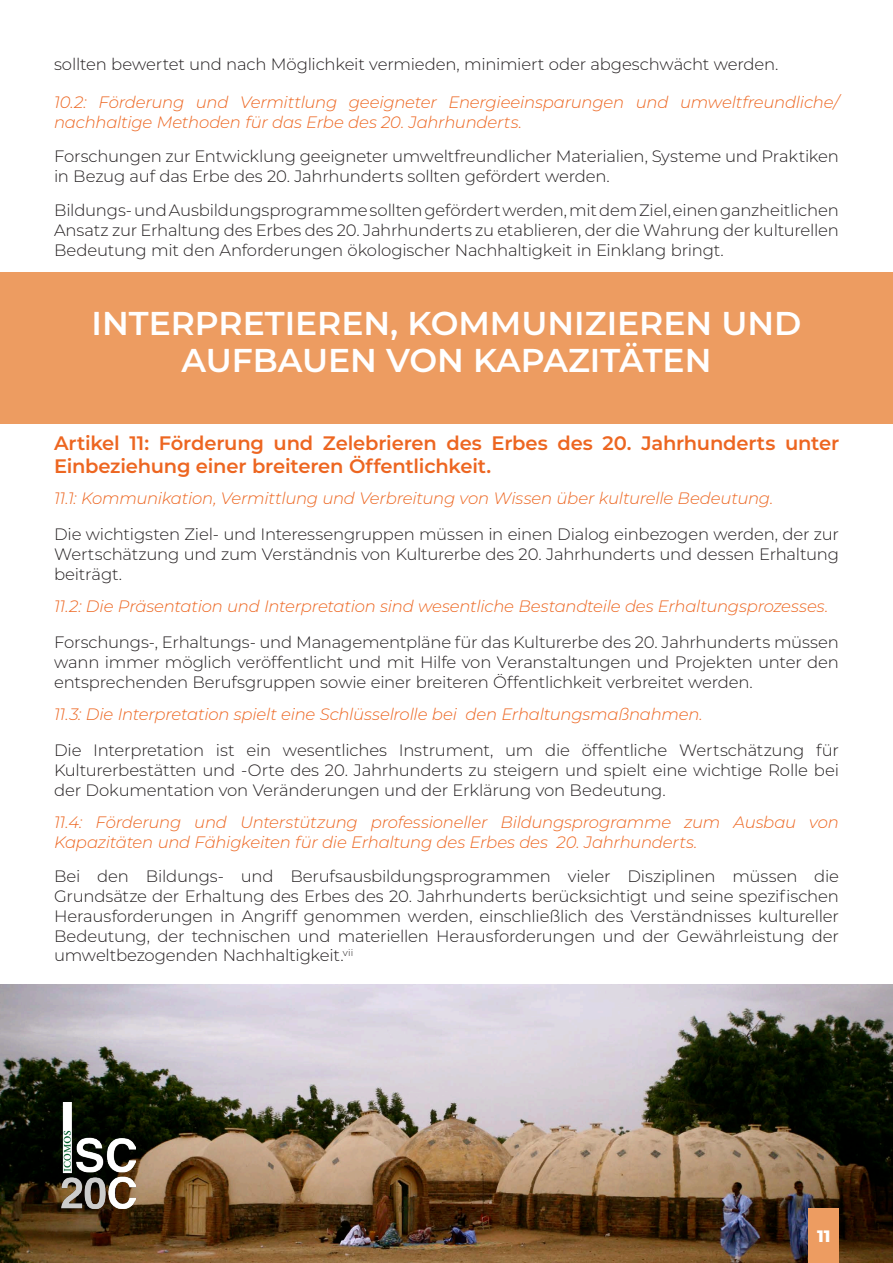
<style>
.page{position:relative;width:893px;height:1263px;background:#fff}
.page>*{position:absolute;margin:0;border:0;box-sizing:border-box;transform-origin:0 0}
.Headings{font:600 33px/37.5px "Montserrat";color:#fff;text-align:center}
.Sub_heading{font:600 19.5px/23.4px "Montserrat";letter-spacing:-.01em;color:#ed6621}
.Paragraph{font:300 16.5px/19.8px "Montserrat";letter-spacing:-.01em;color:#231f20;text-align:justify}
.Bullet_points{font:italic 300 16.5px/19.8px "Montserrat";letter-spacing:-.015em;color:#ed6621}
.Page_number{font:800 16.5px "Montserrat";color:#fff}
</style>
<div class="page">
<img style="left:0;top:984px;width:893px;height:279px">
<div style="left:0;top:272px;width:893px;height:152px;background:#ed9c61"></div>
<div style="left:809px;top:1209px;width:30px;height:54px;background:#ed9c61"></div>
<img style="left:62px;top:1103px;width:74px;height:106px">
<p class="Paragraph" style="left:54px;top:54px;width:726px">sollten bewertet und nach Möglichkeit vermieden, minimiert oder abgeschwächt werden.</p>
<p class="Bullet_points" style="left:54px;top:92px;width:786px">10.2: Förderung und Vermittlung geeigneter Energieeinsparungen und umweltfreundliche/ nachhaltige Methoden für das Erbe des 20. Jahrhunderts.</p>
<p class="Paragraph" style="left:54px;top:146px;width:786px">Forschungen zur Entwicklung geeigneter umweltfreundlicher Materialien, Systeme und Praktiken in Bezug auf das Erbe des 20. Jahrhunderts sollten gefördert werden.</p>
<p class="Paragraph" style="left:54px;top:200px;width:786px">Bildungs- und Ausbildungsprogramme sollten gefördert werden, mit dem Ziel, einen ganzheitlichen Ansatz zur Erhaltung des Erbes des 20. Jahrhunderts zu etablieren, der die Wahrung der kulturellen Bedeutung mit den Anforderungen ökologischer Nachhaltigkeit in Einklang bringt.</p>
<p class="Headings" style="left:92px;top:303px;width:711px">INTERPRETIEREN, KOMMUNIZIEREN UND<br>AUFBAUEN VON KAPAZITÄTEN</p>
<p class="Sub_heading" style="left:54px;top:431px;width:787px">Artikel 11: Förderung und Zelebrieren des Erbes des 20. Jahrhunderts unter<br>Einbeziehung einer breiteren Öffentlichkeit.</p>
<p class="Bullet_points" style="left:54px;top:488px;width:721px">11.1: Kommunikation, Vermittlung und Verbreitung von Wissen über kulturelle Bedeutung.</p>
<p class="Paragraph" style="left:54px;top:524px;width:786px">Die wichtigsten Ziel- und Interessengruppen müssen in einen Dialog einbezogen werden, der zur Wertschätzung und zum Verständnis von Kulturerbe des 20. Jahrhunderts und dessen Erhaltung beiträgt.</p>
<p class="Bullet_points" style="left:54px;top:596px;width:776px">11.2: Die Präsentation und Interpretation sind wesentliche Bestandteile des Erhaltungsprozesses.</p>
<p class="Paragraph" style="left:54px;top:632px;width:786px">Forschungs-, Erhaltungs- und Managementpläne für das Kulturerbe des 20. Jahrhunderts müssen wann immer möglich veröffentlicht und mit Hilfe von Veranstaltungen und Projekten unter den entsprechenden Berufsgruppen sowie einer breiteren Öffentlichkeit verbreitet werden.</p>
<p class="Bullet_points" style="left:54px;top:704px;width:650px">11.3: Die Interpretation spielt eine Schlüsselrolle bei den Erhaltungsmaßnahmen.</p>
<p class="Paragraph" style="left:54px;top:740px;width:786px">Die Interpretation ist ein wesentliches Instrument, um die öffentliche Wertschätzung für Kulturerbestätten und -Orte des 20. Jahrhunderts zu steigern und spielt eine wichtige Rolle bei der Dokumentation von Veränderungen und der Erklärung von Bedeutung.</p>
<p class="Bullet_points" style="left:54px;top:812px;width:786px">11.4: Förderung und Unterstützung professioneller Bildungsprogramme zum Ausbau von<br>Kapazitäten und Fähigkeiten für die Erhaltung des Erbes des 20. Jahrhunderts.</p>
<p class="Paragraph" style="left:54px;top:866px;width:786px">Bei den Bildungs- und Berufsausbildungsprogrammen vieler Disziplinen müssen die Grundsätze der Erhaltung des Erbes des 20. Jahrhunderts berücksichtigt und seine spezifischen Herausforderungen in Angriff genommen werden, einschließlich des Verständnisses kultureller Bedeutung, der technischen und materiellen Herausforderungen und der Gewährleistung der umweltbezogenden Nachhaltigkeit.<sup>vii</sup></p>
<p class="Page_number" style="left:817px;top:1224px;width:15px">11</p>
</div>
